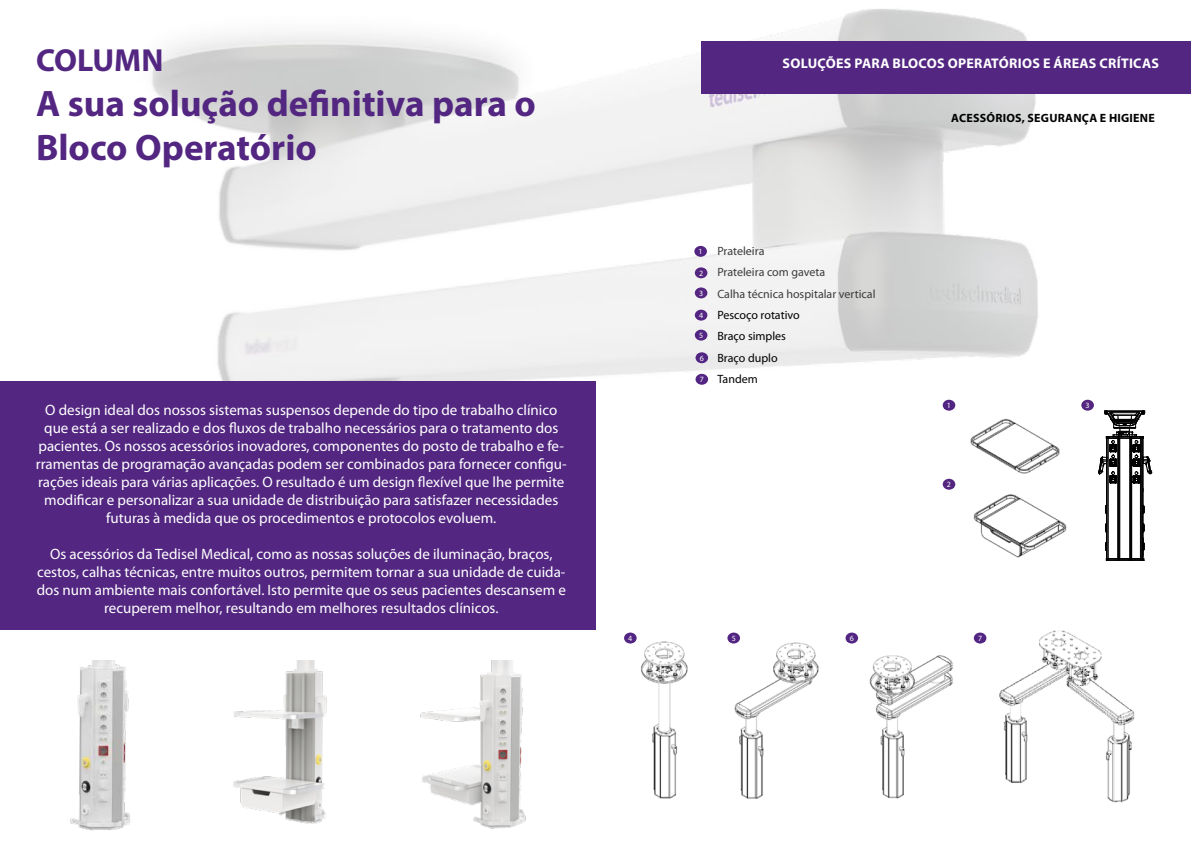
<style>
.page{position:relative;width:1191px;height:842px;background:#fff}
.page>*{position:absolute;margin:0;border:0;box-sizing:border-box;transform-origin:0 0}
.t1{font:700 37px/44.4px "Myriad Pro";color:#522681}
.t2{font:700 32px "Myriad Pro";color:#522681}
.t3{font:15px/18px "Myriad Pro";color:#fff;text-align:center}
.t4{font:700 14px "Myriad Pro";letter-spacing:.02em;color:#fff}
.t5{font:12px/21.4px "Myriad Pro";color:#3c3c3b}
.t6{font:12px/21.4px "Myriad Pro";color:#000}
.t7{font:700 12px "Myriad Pro";letter-spacing:.02em;color:#000}
.t8{font:8px "Myriad Pro";color:#fff}
</style>
<div class="page">
<img style="left:152px;top:9px;width:1001px;height:619px">
<div style="left:0;top:381px;width:595px;height:248px;background:#522681"></div>
<div style="left:701px;top:41px;width:490px;height:53px;background:#522681"></div>
<img style="left:70px;top:660px;width:60px;height:171px">
<img style="left:233px;top:660px;width:94px;height:164px">
<img style="left:420px;top:660px;width:106px;height:169px">
<img style="left:963px;top:411px;width:104px;height:70px">
<img style="left:965px;top:486px;width:109px;height:80px">
<svg style="left:1143px;top:505px;width:2px;height:9px"></svg>
<hr style="left:1129px;top:438px;width:1px;height:122px;background:#000">
<hr style="left:1130px;top:438px;width:1px;height:122px;background:#000">
<hr style="left:1131px;top:438px;width:1px;height:122px;background:#000">
<hr style="left:1140px;top:438px;width:1px;height:122px;background:#000">
<hr style="left:1141px;top:438px;width:1px;height:122px;background:#000">
<hr style="left:1142px;top:438px;width:1px;height:122px;background:#000">
<hr style="left:1117px;top:438px;width:1px;height:122px;background:#000">
<hr style="left:1118px;top:438px;width:1px;height:122px;background:#000">
<hr style="left:1119px;top:438px;width:1px;height:122px;background:#000">
<hr style="left:1108px;top:438px;width:1px;height:122px;background:#000">
<hr style="left:1106px;top:438px;width:1px;height:122px;background:#000">
<svg style="left:1104px;top:523px;width:41px;height:38px"></svg>
<svg style="left:1104px;top:505px;width:2px;height:9px"></svg>
<svg style="left:1098px;top:410px;width:53px;height:81px"></svg>
<svg style="left:1081px;top:400px;width:13px;height:11px"></svg>
<div style="left:1083px;top:402px;width:8px;height:6px;background:#542680"></div>
<svg style="left:942px;top:400px;width:13px;height:11px"></svg>
<div style="left:944px;top:402px;width:8px;height:6px;background:#522583"></div>
<svg style="left:942px;top:479px;width:13px;height:11px"></svg>
<div style="left:945px;top:481px;width:8px;height:6px;background:#542680"></div>
<svg style="left:694px;top:246px;width:13px;height:11px"></svg>
<div style="left:696px;top:248px;width:8px;height:6px;background:#522583"></div>
<div style="left:695px;top:267px;width:12px;height:11px;background:#542680;border-radius:50%"></div>
<div style="left:695px;top:287px;width:12px;height:11px;background:#542680;border-radius:50%"></div>
<div style="left:695px;top:310px;width:12px;height:11px;background:#522583;border-radius:50%"></div>
<div style="left:695px;top:330px;width:12px;height:11px;background:#522583;border-radius:50%"></div>
<svg style="left:695px;top:374px;width:13px;height:11px"></svg>
<div style="left:698px;top:376px;width:8px;height:6px;background:#522583"></div>
<svg style="left:695px;top:352px;width:13px;height:11px"></svg>
<div style="left:698px;top:355px;width:8px;height:6px;background:#522583"></div>
<img style="left:624px;top:633px;width:64px;height:166px">
<img style="left:730px;top:633px;width:89px;height:166px">
<img style="left:869px;top:655px;width:84px;height:144px">
<div style="left:624px;top:633px;width:12px;height:10px;background:#522583;border-radius:50%"></div>
<div style="left:727px;top:633px;width:13px;height:10px;background:#522583;border-radius:50%"></div>
<div style="left:845px;top:633px;width:13px;height:10px;background:#522583;border-radius:50%"></div>
<svg style="left:973px;top:633px;width:13px;height:10px"></svg>
<div style="left:976px;top:635px;width:8px;height:6px;background:#522583"></div>
<img style="left:994px;top:625px;width:153px;height:178px">
<h2 class="t2" style="left:36px;top:40px;width:129px">COLUMN</h2>
<h1 class="t1" style="left:36px;top:80px;width:501px">A sua solução definitiva para o<br>Bloco Operatório</h1>
<p class="t3" style="left:36px;top:401px;width:532px">O design ideal dos nossos sistemas suspensos depende do tipo de trabalho clínico que está a ser realizado e dos fluxos de trabalho necessários para o tratamento dos pacientes. Os nossos acessórios inovadores, componentes do posto de trabalho e fe&shy;rramentas de programação avançadas podem ser combinados para fornecer configu&shy;rações ideais para várias aplicações. O resultado é um design flexível que lhe permite modificar e personalizar a sua unidade de distribuição para satisfazer necessidades futuras à medida que os procedimentos e protocolos evoluem.</p>
<p class="t3" style="left:37px;top:545px;width:530px">Os acessórios da Tedisel Medical, como as nossas soluções de iluminação, braços, cestos, calhas técnicas, entre muitos outros, permitem tornar a sua unidade de cuida&shy;dos num ambiente mais confortável. Isto permite que os seus pacientes descansem e recuperem melhor, resultando em melhores resultados clínicos.</p>
<p class="t4" style="left:782px;top:54px;width:378px">SOLUÇÕES PARA BLOCOS OPERATÓRIOS E ÁREAS CRÍTICAS</p>
<p class="t8" style="left:698px;top:247px;width:6px">1</p>
<p class="t8" style="left:699px;top:268px;width:6px">2</p>
<p class="t8" style="left:699px;top:288px;width:6px">3</p>
<p class="t8" style="left:699px;top:310px;width:6px">4</p>
<p class="t8" style="left:699px;top:330px;width:6px">5</p>
<p class="t8" style="left:700px;top:375px;width:6px">7</p>
<p class="t8" style="left:700px;top:353px;width:6px">6</p>
<p class="t5" style="left:717px;top:240px;width:160px">Prateleira<br>Prateleira com gaveta<br>Calha técnica hospitalar vertical</p>
<p class="t6" style="left:717px;top:304px;width:84px">Pescoço rotativo<br>Braço simples<br>Braço duplo<br>Tandem</p>
<p class="t7" style="left:951px;top:110px;width:205px">ACESSÓRIOS, SEGURANÇA E HIGIENE</p>
<p class="t8" style="left:946px;top:400px;width:6px">1</p>
<p class="t8" style="left:1085px;top:400px;width:6px">3</p>
<p class="t8" style="left:947px;top:479px;width:6px">2</p>
<p class="t8" style="left:628px;top:633px;width:6px">4</p>
<p class="t8" style="left:731px;top:633px;width:6px">5</p>
<p class="t8" style="left:849px;top:633px;width:6px">6</p>
<p class="t8" style="left:978px;top:633px;width:6px">7</p>
</div>
